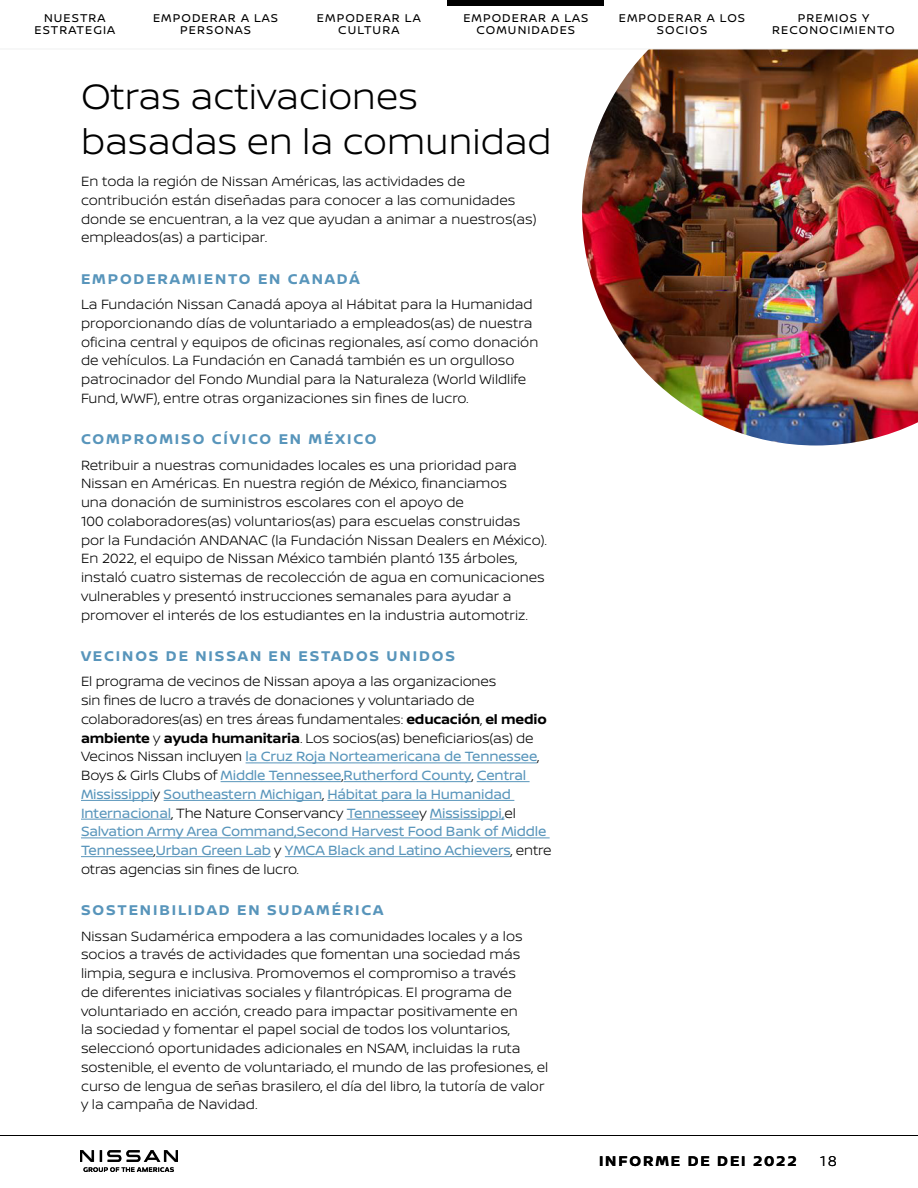
<style>
.page{position:relative;width:918px;height:1188px;background:#fff}
.page>*{position:absolute;margin:0;border:0;box-sizing:border-box;transform-origin:0 0}
.t1{font:300 37.5px/45px "Nissan Brand";color:#000}
.t2{font:700 15px "Nissan Brand";letter-spacing:.125em;color:#5895bb}
.t3{font:700 15px "Nissan Brand";letter-spacing:.125em;color:#000}
.t4{font:300 15px "Nissan Brand";color:#000}
.Body_Text{font:300 14.25px/18.8px "Nissan Brand";color:#000}
.t5{font:12px/12px "Nissan Brand";letter-spacing:.09em;color:#000;text-align:center}
.s1{font-weight:700}
.s2{font-weight:400;color:#5895bb}
</style>
<div class="page">
<img style="left:582px;top:50px;width:336px;height:396px">
<img style="left:81px;top:1151px;width:97px;height:21px">
<hr style="left:0;top:49px;width:918px;height:1px;background:#eff0f0">
<div style="left:447px;top:0;width:157px;height:5px;background:#000"></div>
<hr style="left:0;top:1135px;width:918px;height:1px;background:#000">
<hr style="left:246px;top:763px;width:291px;height:1px;background:#5895bb">
<hr style="left:221px;top:781px;width:120px;height:1px;background:#5895bb">
<hr style="left:343px;top:781px;width:128px;height:1px;background:#5895bb">
<hr style="left:477px;top:781px;width:53px;height:1px;background:#5895bb">
<hr style="left:81px;top:800px;width:72px;height:1px;background:#5895bb">
<hr style="left:164px;top:800px;width:158px;height:1px;background:#5895bb">
<hr style="left:327px;top:800px;width:187px;height:1px;background:#5895bb">
<hr style="left:81px;top:819px;width:90px;height:1px;background:#5895bb">
<hr style="left:347px;top:819px;width:72px;height:1px;background:#5895bb">
<hr style="left:430px;top:819px;width:75px;height:1px;background:#5895bb">
<hr style="left:81px;top:838px;width:469px;height:1px;background:#5895bb">
<hr style="left:81px;top:856px;width:73px;height:1px;background:#5895bb">
<hr style="left:156px;top:856px;width:115px;height:1px;background:#5895bb">
<hr style="left:285px;top:856px;width:226px;height:1px;background:#5895bb">
<p class="t5" style="left:34px;top:11px;width:82px">NUESTRA<br>ESTRATEGIA</p>
<p class="t5" style="left:153px;top:11px;width:127px">EMPODERAR A LAS<br>PERSONAS</p>
<p class="t5" style="left:317px;top:11px;width:105px">EMPODERAR LA<br>CULTURA</p>
<p class="t5" style="left:463px;top:11px;width:127px">EMPODERAR A LAS<br>COMUNIDADES</p>
<p class="t5" style="left:619px;top:11px;width:128px">EMPODERAR A LOS<br>SOCIOS</p>
<p class="t5" style="left:772px;top:11px;width:124px">PREMIOS Y<br>RECONOCIMIENTO</p>
<h2 class="t1" style="left:81px;top:72px;width:472px">Otras activaciones basadas en la comunidad</h2>
<p class="Body_Text" style="left:81px;top:171px;width:457px">En toda la región de Nissan Américas, las actividades de contribución están diseñadas para conocer a las comunidades donde se encuentran, a la vez que ayudan a animar a nuestros(as) empleados(as) a participar.</p>
<h4 class="t2" style="left:81px;top:268px;width:280px">EMPODERAMIENTO EN CANADÁ</h4>
<h4 class="Body_Text" style="left:81px;top:294px;width:459px">La Fundación Nissan Canadá apoya al Hábitat para la Humanidad proporcionando días de voluntariado a empleados(as) de nuestra oficina central y equipos de oficinas regionales, así como donación de vehículos. La Fundación en Canadá también es un orgulloso patrocinador del Fondo Mundial para la Naturaleza (World Wildlife Fund, WWF), entre otras organizaciones sin fines de lucro.</h4>
<h4 class="t2" style="left:81px;top:428px;width:297px">COMPROMISO CÍVICO EN MÉXICO</h4>
<p class="Body_Text" style="left:81px;top:455px;width:468px">Retribuir a nuestras comunidades locales es una prioridad para Nissan en Américas. En nuestra región de México, financiamos<br>una donación de suministros escolares con el apoyo de<br>100 colaboradores(as) voluntarios(as) para escuelas construidas por la Fundación ANDANAC (la Fundación Nissan Dealers en México).<br>En 2022, el equipo de Nissan México también plantó 135 árboles, instaló cuatro sistemas de recolección de agua en comunicaciones vulnerables y presentó instrucciones semanales para ayudar a promover el interés de los estudiantes en la industria automotriz.</p>
<h4 class="t2" style="left:81px;top:645px;width:376px">VECINOS DE NISSAN EN ESTADOS UNIDOS</h4>
<p class="Body_Text" style="left:81px;top:672px;width:472px">El programa de vecinos de Nissan apoya a las organizaciones<br>sin fines de lucro a través de donaciones y voluntariado de colaboradores(as) en tres áreas fundamentales: <span class="s1">educación</span>, <span class="s1">el medio ambiente</span> y <span class="s1">ayuda humanitaria</span>. Los socios(as) beneficiarios(as) de Vecinos Nissan incluyen <span class="s2">la Cruz Roja Norteamericana de Tennessee</span>, Boys &amp; Girls Clubs of <span class="s2">Middle Tennessee</span>,<span class="s2">Rutherford County</span>, <span class="s2">Central Mississippi</span>y <span class="s2">Southeastern Michigan</span>, <span class="s2">Hábitat para la Humanidad Internacional</span>, The Nature Conservancy <span class="s2">Tennessee</span>y <span class="s2">Mississippi,</span>el <span class="s2">Salvation Army Area Command,Second Harvest Food Bank of Middle Tennessee</span>,<span class="s2">Urban Green Lab</span> y <span class="s2">YMCA Black and Latino Achievers</span>, entre otras agencias sin fines de lucro.</p>
<h4 class="t2" style="left:81px;top:899px;width:304px">SOSTENIBILIDAD EN SUDAMÉRICA</h4>
<p class="Body_Text" style="left:81px;top:926px;width:469px">Nissan Sudamérica empodera a las comunidades locales y a los socios a través de actividades que fomentan una sociedad más limpia, segura e inclusiva. Promovemos el compromiso a través<br>de diferentes iniciativas sociales y filantrópicas. El programa de voluntariado en acción, creado para impactar positivamente en<br>la sociedad y fomentar el papel social de todos los voluntarios, seleccionó oportunidades adicionales en NSAM, incluidas la ruta sostenible, el evento de voluntariado, el mundo de las profesiones, el curso de lengua de señas brasilero, el día del libro, la tutoría de valor y la campaña de Navidad.</p>
<h4 class="t3" style="left:599px;top:1150px;width:199px">INFORME DE DEI 2022</h4>
<h4 class="t4" style="left:820px;top:1150px;width:18px">18</h4>
</div>
